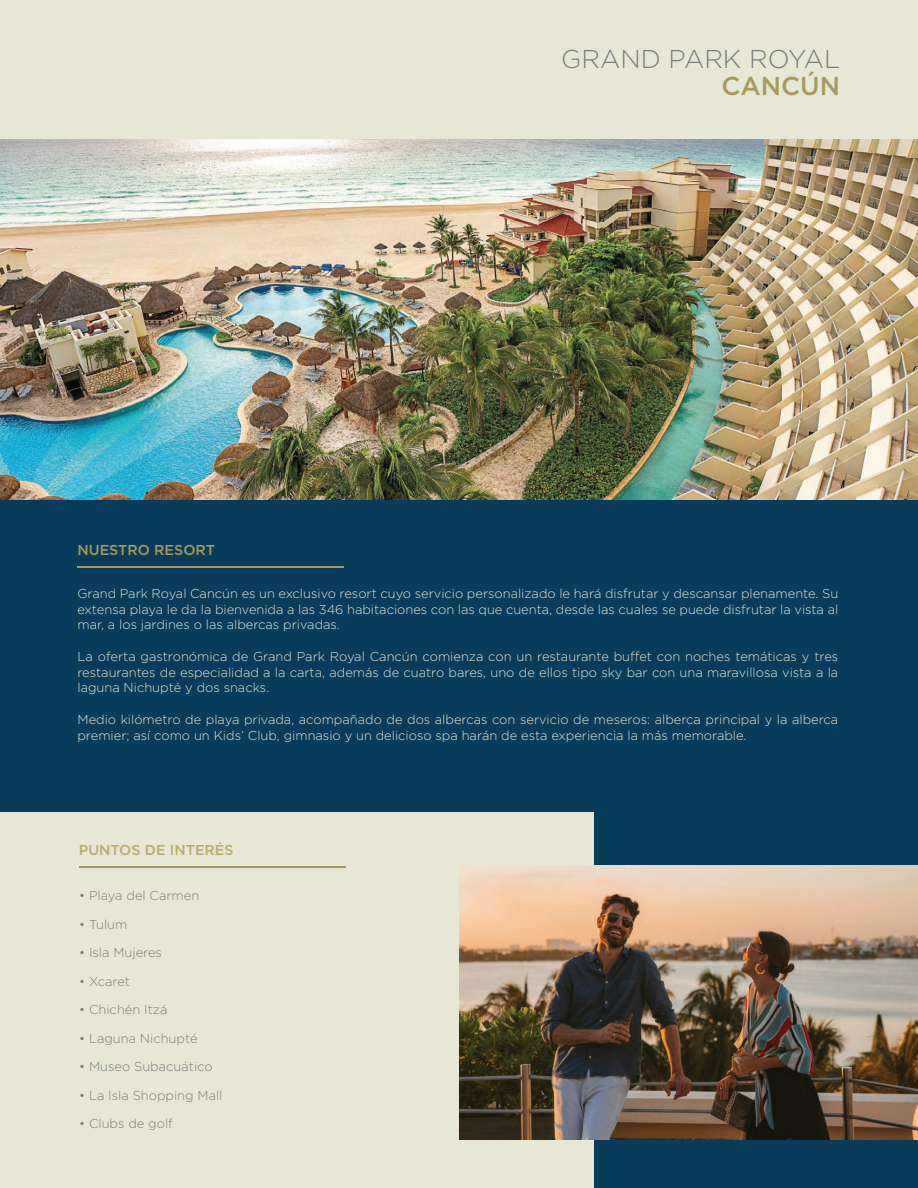
<style>
.page{position:relative;width:918px;height:1188px;background:#fff}
.page>*{position:absolute;margin:0;border:0;box-sizing:border-box;transform-origin:0 0}
.t1{font:300 25.8px "Gotham";color:#7b7b7a}
.t2{font:500 25.8px "Gotham";color:#a89a5c}
.t3{font:500 14.25px "Gotham";color:#baac6a}
.t4{font:500 14.25px "Gotham";color:#a89a5c}
.t5{font:300 12.9px/15.8px "Gotham";color:#e6e7d4;text-align:justify}
.t6{font:300 12.9px "Gotham";color:#7b7b7a}
</style>
<div class="page">
<div style="left:0;top:0;width:918px;height:165px;background:#e6e7d4"></div>
<div style="left:0;top:494px;width:918px;height:694px;background:#093c5a"></div>
<div style="left:0;top:813px;width:593px;height:375px;background:#e6e7d4"></div>
<img style="left:0;top:139px;width:918px;height:360px">
<hr style="left:78px;top:566px;width:266px;height:1px;background:#a89a5c">
<img style="left:459px;top:866px;width:459px;height:273px">
<hr style="left:79px;top:866px;width:266px;height:1px;background:#a89a5c">
<p class="t4" style="left:78px;top:541px;width:139px">NUESTRO RESORT</p>
<h1 class="t1" style="left:561px;top:45px;width:280px">GRAND PARK ROYAL</h1>
<h1 class="t2" style="left:721px;top:71px;width:120px">CANCÚN</h1>
<p class="t5" style="left:77px;top:585px;width:762px">Grand Park Royal Cancún es un exclusivo resort cuyo servicio personalizado le hará disfrutar y descansar plenamente. Su extensa playa le da la bienvenida a las 346 habitaciones con las que cuenta, desde las cuales se puede disfrutar la vista al mar, a los jardines o las albercas privadas.</p>
<p class="t5" style="left:77px;top:648px;width:762px">La oferta gastronómica de Grand Park Royal Cancún comienza con un restaurante buffet con noches temáticas y tres restaurantes de especialidad a la carta, además de cuatro bares, uno de ellos tipo sky bar con una maravillosa vista a la laguna Nichupté y dos snacks.</p>
<p class="t5" style="left:77px;top:711px;width:762px">Medio kilómetro de playa privada, acompañado de dos albercas con servicio de meseros: alberca principal y la alberca premier; así como un Kids’ Club, gimnasio y un delicioso spa harán de esta experiencia la más memorable.</p>
<p class="t3" style="left:79px;top:842px;width:156px">PUNTOS DE INTERÉS</p>
<p class="t6" style="left:79px;top:889px;width:122px">• Playa del Carmen</p>
<p class="t6" style="left:79px;top:917px;width:50px">• Tulum</p>
<p class="t6" style="left:79px;top:946px;width:84px">• Isla Mujeres</p>
<p class="t6" style="left:79px;top:974px;width:52px">• Xcaret</p>
<p class="t6" style="left:79px;top:1003px;width:90px">• Chichén Itzá</p>
<p class="t6" style="left:79px;top:1031px;width:120px">• Laguna Nichupté</p>
<p class="t6" style="left:79px;top:1060px;width:135px">• Museo Subacuático</p>
<p class="t6" style="left:79px;top:1088px;width:145px">• La Isla Shopping Mall</p>
<p class="t6" style="left:79px;top:1117px;width:95px">• Clubs de golf</p>
</div>
